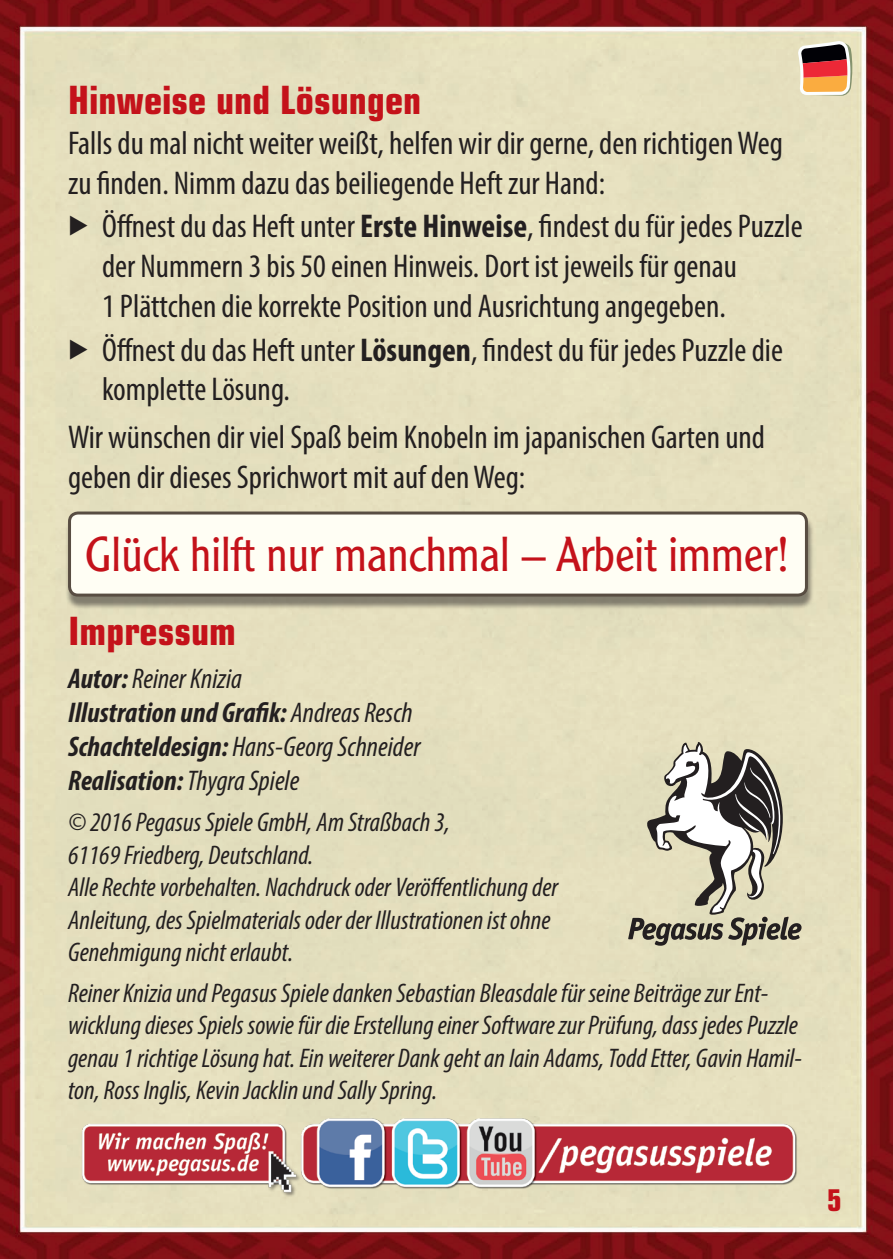
<style>
.page{position:relative;width:893px;height:1259px;background:#fff}
.page>*{position:absolute;margin:0;border:0;box-sizing:border-box;transform-origin:0 0}
.t1{font:300 48px "Clearface Gothic LT Std";color:#c4121a}
.t2{font:700 condensed 39px "Eurostile LT Std";color:#c4121a}
.t3{font:condensed 33px/39.6px "Myriad Pro";color:#231f20}
.t4{font:700 condensed 30px "Eurostile LT Std";color:#c4121a}
.t5{font:italic 700 condensed 28.5px/34.2px "Myriad Pro";color:#231f20}
.t6{font:italic condensed 27px/32.4px "Myriad Pro";color:#231f20}
.s1{font-weight:700}
.s2{font-weight:400}
</style>
<div class="page">
<img style="left:0;top:0;width:893px;height:1259px">
<svg style="left:628px;top:742px;width:173px;height:203px;background:#b7b3a0"></svg>
<svg style="left:797px;top:40px;width:55px;height:56px;background:#bc8168"></svg>
<div style="left:65px;top:515px;width:749px;height:94px;background:#231f20;opacity:.5"></div>
<div style="left:70px;top:513px;width:736px;height:82px;background:#fffef4;border-radius:9px"></div>
<div style="left:68px;top:511px;width:740px;height:85px;border:3px solid #584d42;border-radius:9px"></div>
<img style="left:68px;top:1110px;width:740px;height:89px">
<h2 class="t2" style="left:68px;top:77px;width:355px">Hinweise und Lösungen</h2>
<p class="t3" style="left:68px;top:123px;width:716px">Falls du mal nicht weiter weißt, helfen wir dir gerne, den richtigen Weg zu finden. Nimm dazu das beiliegende Heft zur Hand:</p>
<p class="t3" style="left:102px;top:206px;width:702px;text-indent:-34px">◆ Öffnest du das Heft unter <span class="s1">Erste Hinweise</span>, findest du für jedes Puzzle der Nummern 3 bis 50 einen Hinweis. Dort ist jeweils für genau<br>1 Plättchen die korrekte Position und Ausrichtung angegeben.</p>
<p class="t3" style="left:102px;top:329px;width:682px;text-indent:-34px">◆ Öffnest du das Heft unter <span class="s1">Lösungen</span>, findest du für jedes Puzzle die komplette Lösung.</p>
<p class="t3" style="left:68px;top:417px;width:698px">Wir wünschen dir viel Spaß beim Knobeln im japanischen Garten und geben dir dieses Sprichwort mit auf den Weg:</p>
<h1 class="t1" style="left:85px;top:525px;width:706px">Glück hilft nur manchmal – Arbeit immer!</h1>
<h2 class="t2" style="left:68px;top:607px;width:169px">Impressum</h2>
<p class="t5" style="left:68px;top:660px;width:354px">Autor: <span class="s2">Reiner Knizia<br></span>Illustration und Grafik: <span class="s2">Andreas Resch<br></span>Schachteldesign: <span class="s2">Hans-Georg Schneider<br></span>Realisation: <span class="s2">Thygra Spiele</span></p>
<p class="t6" style="left:68px;top:806px;width:492px">© 2016 Pegasus Spiele GmbH, Am Straßbach 3,<br>61169 Friedberg, Deutschland.<br>Alle Rechte vorbehalten. Nachdruck oder Veröffentlichung der Anleitung, des Spielmaterials oder der Illustrationen ist ohne Genehmigung nicht erlaubt.</p>
<p class="t6" style="left:68px;top:976px;width:735px">Reiner Knizia und Pegasus Spiele danken Sebastian Bleasdale für seine Beiträge zur Ent&shy;wicklung dieses Spiels sowie für die Erstellung einer Software zur Prüfung, dass jedes Puzzle genau 1 richtige Lösung hat. Ein weiterer Dank geht an Iain Adams, Todd Etter, Gavin Hamil&shy;ton, Ross Inglis, Kevin Jacklin und Sally Spring.</p>
<p class="t4" style="left:827px;top:1182px;width:16px">5</p>
</div>
